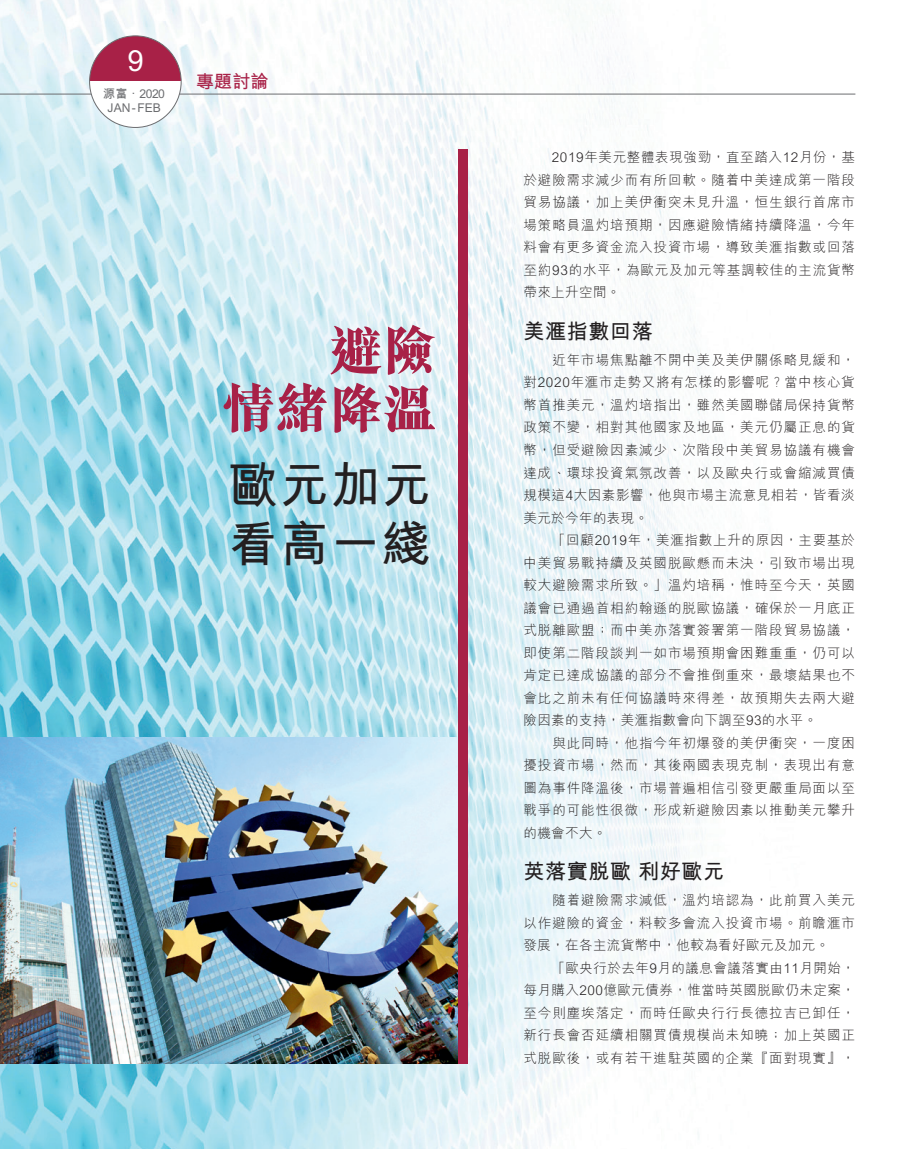
<style>
.page{position:relative;width:915px;height:1149px;background:#fff}
.page>*{position:absolute;margin:0;border:0;box-sizing:border-box;transform-origin:0 0}
.t1{font:53.7px/57.8px "M Sung Xbold HKSCS";color:#a82147;text-align:right}
.t2{font:49.5px/59.4px "M Hei Bold HKSCS";letter-spacing:.03em;color:#231f20}
.t3{font:29.1px "M Hei Bold HKSCS";color:#fff}
.t4{font:21px "M Hei Bold HKSCS";letter-spacing:.03em;color:#231f20}
.t5{font:18px "M Hei Bold HKSCS";color:#a82147}
.t6{font:13.5px/22.5px "M Hei Light HKSCS";letter-spacing:.07em;color:#231f20;text-align:justify}
.t7{font:13.5px "M Hei Light HKSCS";letter-spacing:.035em;color:#231f20}
.t8{font:13.5px "M Hei Light HKSCS";letter-spacing:.03em;color:#231f20}
.t9{font:12.15px/13.6px "M Hei Bold HKSCS";color:#6c6d70;text-align:center}
</style>
<div class="page">
<img style="left:0;top:0;width:856px;height:1148px">
<img style="left:0;top:737px;width:458px;height:326px">
<div style="left:458px;top:150px;width:9px;height:913px;background:#a82147"></div>
<hr style="left:0;top:94px;width:855px;height:1px;background:#6c6d70">
<div style="left:89px;top:36px;width:92px;height:91px;background:#fff;border-radius:50%"></div>
<svg style="left:89px;top:36px;width:92px;height:44px;background:#b5506d"></svg>
<p class="t3" style="left:128px;top:39px;width:18px">9</p>
<p class="t9" style="left:103px;top:86px;width:63px">源富．2020<br>JAN-FEB</p>
<p class="t5" style="left:196px;top:68px;width:73px">專題討論</p>
<p class="t1" style="left:221px;top:319px;width:216px">避險<br>情緒降溫</p>
<p class="t2" style="left:228px;top:451px;width:204px">歐元加元看高一綫</p>
<p class="t6" style="left:523px;top:145px;width:333px;text-indent:28px">2019年美元整體表現強勁，直至踏入12月份，基於避險需求減少而有所回軟。隨着中美達成第一階段貿易協議，加上美伊衝突未見升溫，恒生銀行首席市場策略員溫灼培預期，因應避險情緒持續降溫，今年料會有更多資金流入投資市場，導致美滙指數或回落至約93的水平，為歐元及加元等基調較佳的主流貨幣帶來上升空間。</p>
<p class="t4" style="left:523px;top:315px;width:131px">美滙指數回落</p>
<p class="t6" style="left:523px;top:348px;width:333px;text-align:left;text-indent:29px">近年市場焦點離不開中美及美伊關係略見緩和，對2020年滙市走勢又將有怎樣的影響呢？當中核心貨幣首推美元，溫灼培指出，雖然美國聯儲局保持貨幣政策不變，相對其他國家及地區，美元仍屬正息的貨幣，但受避險因素減少、次階段中美貿易協議有機會達成、環球投資氣氛改善，以及歐央行或會縮減買債規模這4大因素影響，他與市場主流意見相若，皆看淡美元於今年的表現。<br>　　「回顧2019年，美滙指數上升的原因，主要基於中美貿易戰持續及英國脫歐懸而未決，引致市場出現較大避險需求所致。」溫灼培稱，惟時至今天，英國議會已通過首相約翰遜的脫歐協議，確保於一月底正式脫離歐盟；而中美亦落實簽署第一階段貿易協議，即使第二階段談判一如市場預期會困難重重，仍可以肯定已達成協議的部分不會推倒重來，最壞結果也不會比之前未有任何協議時來得差，故預期失去兩大避險因素的支持，美滙指數會向下調至93的水平。<br>　　與此同時，他指今年初爆發的美伊衝突，一度困擾投資市場，然而，其後兩國表現克制，表現出有意圖為事件降溫後，市場普遍相信引發更嚴重局面以至戰爭的可能性很微，形成新避險因素以推動美元攀升的機會不大。</p>
<p class="t4" style="left:523px;top:855px;width:202px">英落實脫歐利好歐元</p>
<p class="t6" style="left:523px;top:888px;width:333px">　　隨着避險需求減低，溫灼培認為，此前買入美元</p>
<p class="t6" style="left:523px;top:910px;width:333px">以作避險的資金，料較多會流入投資市場。前瞻滙市</p>
<p class="t8" style="left:523px;top:935px;width:307px">發展，在各主流貨幣中，他較為看好歐元及加元。</p>
<p class="t7" style="left:551px;top:958px;width:305px">「歐央行於去年9月的議息會議落實由11月開始，</p>
<p class="t7" style="left:523px;top:980px;width:333px">每月購入200億歐元債券，惟當時英國脫歐仍未定案，</p>
<p class="t6" style="left:523px;top:1000px;width:333px">至今則塵埃落定，而時任歐央行行長德拉吉已卸任，</p>
<p class="t6" style="left:523px;top:1023px;width:333px">新行長會否延續相關買債規模尚未知曉；加上英國正</p>
<p class="t6" style="left:523px;top:1045px;width:333px">式脫歐後，或有若干進駐英國的企業『面對現實』，</p>
</div>
